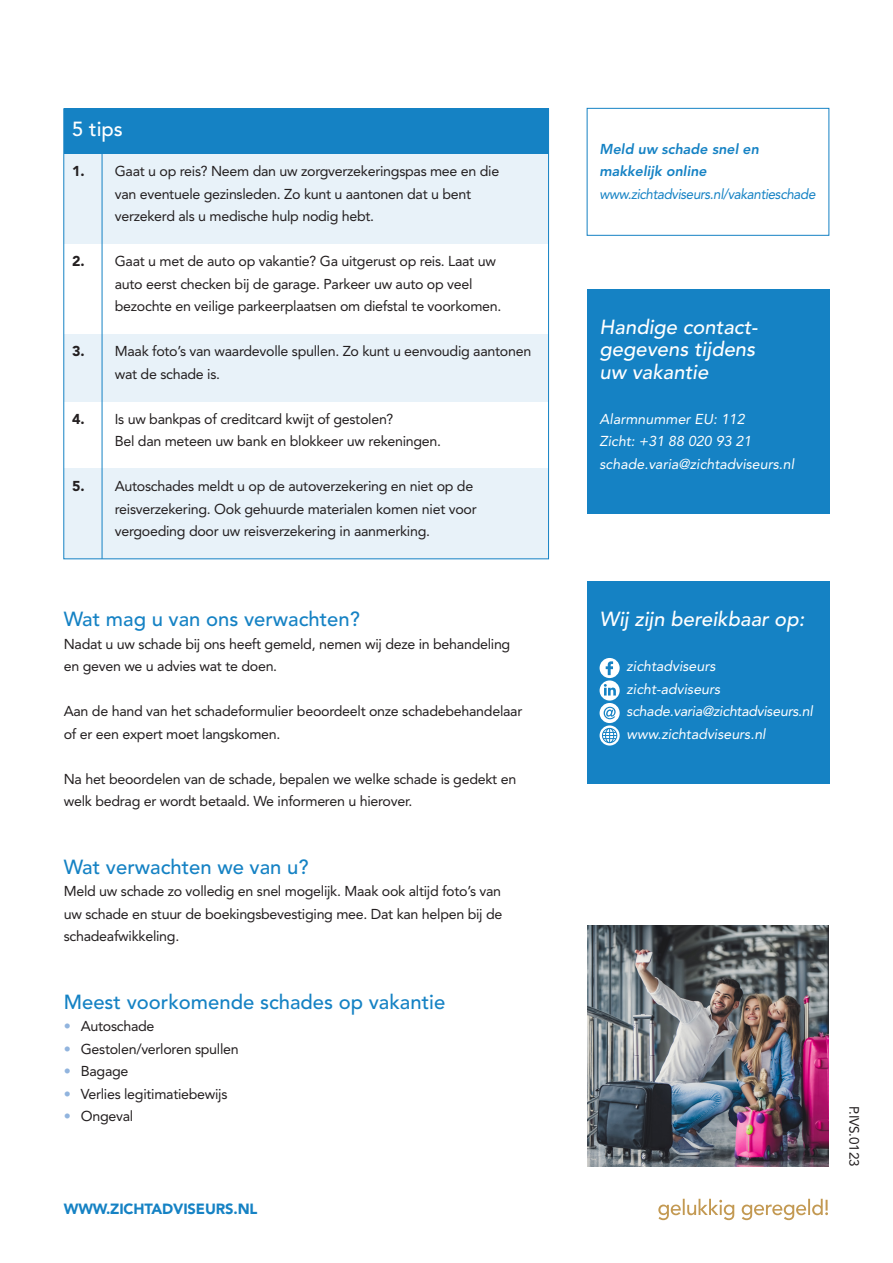
<style>
.page{position:relative;width:893px;height:1263px;background:#fff}
.page>*{position:absolute;margin:0;border:0;box-sizing:border-box;transform-origin:0 0}
.t1{font:500 20.25px "Avenir LT Std";color:#1582c4}
.t2{font:italic 500 20.25px/22.5px "Avenir LT Std";color:#fff}
.t3{font:500 20.25px "Avenir LT Std";color:#fff}
.t4{font:900 14.7px "Avenir LT Std";letter-spacing:-.01em;color:#1582c4}
.t5{font:14.25px/22.5px "Avenir LT Std";letter-spacing:-.02em;color:#231f20}
.t6{font:italic 14.25px "Avenir LT Std";color:#fff}
.t7{font:italic 14.25px "Avenir LT Std";letter-spacing:-.03em;color:#1582c4;scale:.95 1}
.t8{font:italic 800 14.25px/22.5px "Avenir LT Std";color:#1582c4}
.t9{font:italic 14.25px "Avenir LT Std";letter-spacing:-.02em;color:#fff}
.t10{font:13.5px "Avenir LT Std";letter-spacing:-.015em;color:#231f20}
.s1{font-weight:900}
.s2{color:#91b4de}
</style>
<div class="page">
<div style="left:64px;top:131px;width:485px;height:113px;background:#e8f2f9"></div>
<div style="left:64px;top:334px;width:485px;height:67px;background:#e8f2f9"></div>
<div style="left:64px;top:469px;width:485px;height:90px;background:#e8f2f9"></div>
<div style="left:64px;top:109px;width:485px;height:45px;background:#1582c4"></div>
<img style="left:587px;top:925px;width:241px;height:241px">
<svg style="left:658px;top:1199px;width:170px;height:21px"></svg>
<div style="left:587px;top:108px;width:242px;height:128px;border:1px solid #1582c4"></div>
<div style="left:587px;top:581px;width:242px;height:203px;background:#1582c4"></div>
<div style="left:600px;top:658px;width:20px;height:20px;background:#fff;border-radius:50%"></div>
<svg style="left:606px;top:661px;width:7px;height:14px"></svg>
<svg style="left:600px;top:703px;width:20px;height:20px"></svg>
<svg style="left:604px;top:707px;width:12px;height:12px"></svg>
<svg style="left:600px;top:725px;width:20px;height:20px"></svg>
<svg style="left:602px;top:728px;width:15px;height:15px"></svg>
<svg style="left:600px;top:680px;width:20px;height:20px"></svg>
<svg style="left:604px;top:684px;width:12px;height:11px"></svg>
<div style="left:587px;top:289px;width:242px;height:224px;background:#1582c4"></div>
<hr style="left:102px;top:153px;width:1px;height:406px;background:#1582c4">
<p class="t3" style="left:72px;top:117px;width:52px">5 tips</p>
<p class="t5" style="left:115px;top:160px;width:386px;text-indent:-43px"><span class="s1">1.</span> Gaat u op reis? Neem dan uw zorgverzekeringspas mee en die van eventuele gezinsleden. Zo kunt u aantonen dat u bent verzekerd als u medische hulp nodig hebt.</p>
<p class="t5" style="left:115px;top:250px;width:388px;text-indent:-43px"><span class="s1">2.</span> Gaat u met de auto op vakantie? Ga uitgerust op reis. Laat uw auto eerst checken bij de garage. Parkeer uw auto op veel bezochte en veilige parkeerplaatsen om diefstal te voorkomen.</p>
<p class="t5" style="left:115px;top:340px;width:418px;text-indent:-43px"><span class="s1">3.</span> Maak foto’s van waardevolle spullen. Zo kunt u eenvoudig aantonen wat de schade is.</p>
<p class="t5" style="left:115px;top:408px;width:328px;text-indent:-43px"><span class="s1">4.</span> Is uw bankpas of creditcard kwijt of gestolen?<br>Bel dan meteen uw bank en blokkeer uw rekeningen.</p>
<p class="t5" style="left:115px;top:475px;width:363px;text-indent:-43px"><span class="s1">5.</span> Autoschades meldt u op de autoverzekering en niet op de reisverzekering. Ook gehuurde materialen komen niet voor vergoeding door uw reisverzekering in aanmerking.</p>
<p class="t1" style="left:64px;top:608px;width:298px">Wat mag u van ons verwachten?</p>
<p class="t5" style="left:64px;top:633px;width:448px">Nadat u uw schade bij ons heeft gemeld, nemen wij deze in behandeling en geven we u advies wat te doen.</p>
<p class="t5" style="left:64px;top:700px;width:460px">Aan de hand van het schadeformulier beoordeelt onze schadebehandelaar of er een expert moet langskomen.</p>
<p class="t5" style="left:64px;top:768px;width:454px">Na het beoordelen van de schade, bepalen we welke schade is gedekt en welk bedrag er wordt betaald. We informeren u hierover.</p>
<p class="t1" style="left:64px;top:855px;width:246px">Wat verwachten we van u?</p>
<p class="t5" style="left:64px;top:880px;width:440px;text-align:justify">Meld uw schade zo volledig en snel mogelijk. Maak ook altijd foto’s van uw schade en stuur de boekingsbevestiging mee. Dat kan helpen bij de schadeafwikkeling.</p>
<p class="t1" style="left:64px;top:990px;width:383px">Meest voorkomende schades op vakantie</p>
<p class="t5" style="left:64px;top:1015px;width:92px"><span class="s2">•</span> Autoschade</p>
<p class="t5" style="left:64px;top:1038px;width:176px"><span class="s2">•</span> Gestolen/verloren spullen</p>
<p class="t5" style="left:64px;top:1060px;width:66px"><span class="s2">•</span> Bagage</p>
<p class="t5" style="left:64px;top:1083px;width:165px"><span class="s2">•</span> Verlies legitimatiebewijs</p>
<p class="t5" style="left:64px;top:1105px;width:71px"><span class="s2">•</span> Ongeval</p>
<p class="t4" style="left:64px;top:1200px;width:195px">WWW.ZICHTADVISEURS.NL</p>
<p class="t8" style="left:600px;top:138px;width:161px">Meld uw schade snel en makkelijk online</p>
<p class="t7" style="left:600px;top:186px;width:229px">www.zichtadviseurs.nl/vakantieschade</p>
<p class="t2" style="left:600px;top:316px;width:160px">Handige contact-</p>
<p class="t2" style="left:600px;top:339px;width:157px">gegevens tijdens uw vakantie</p>
<p class="t6" style="left:600px;top:411px;width:147px">Alarmnummer EU: 112</p>
<p class="t6" style="left:600px;top:433px;width:153px">Zicht: +31 88 020 93 21</p>
<p class="t6" style="left:600px;top:456px;width:196px">schade.varia@zichtadviseurs.nl</p>
<p class="t2" style="left:600px;top:609px;width:206px">Wij zijn bereikbaar op:</p>
<p class="t6" style="left:627px;top:658px;width:90px">zichtadviseurs</p>
<p class="t6" style="left:627px;top:681px;width:95px">zicht-adviseurs</p>
<p class="t9" style="left:627px;top:703px;width:188px">schade.varia@zichtadviseurs.nl</p>
<p class="t6" style="left:627px;top:726px;width:141px">www.zichtadviseurs.nl</p>
<p class="t10" style="left:862px;top:1106px;width:62px;rotate:90deg">P.IVS.0123</p>
</div>
